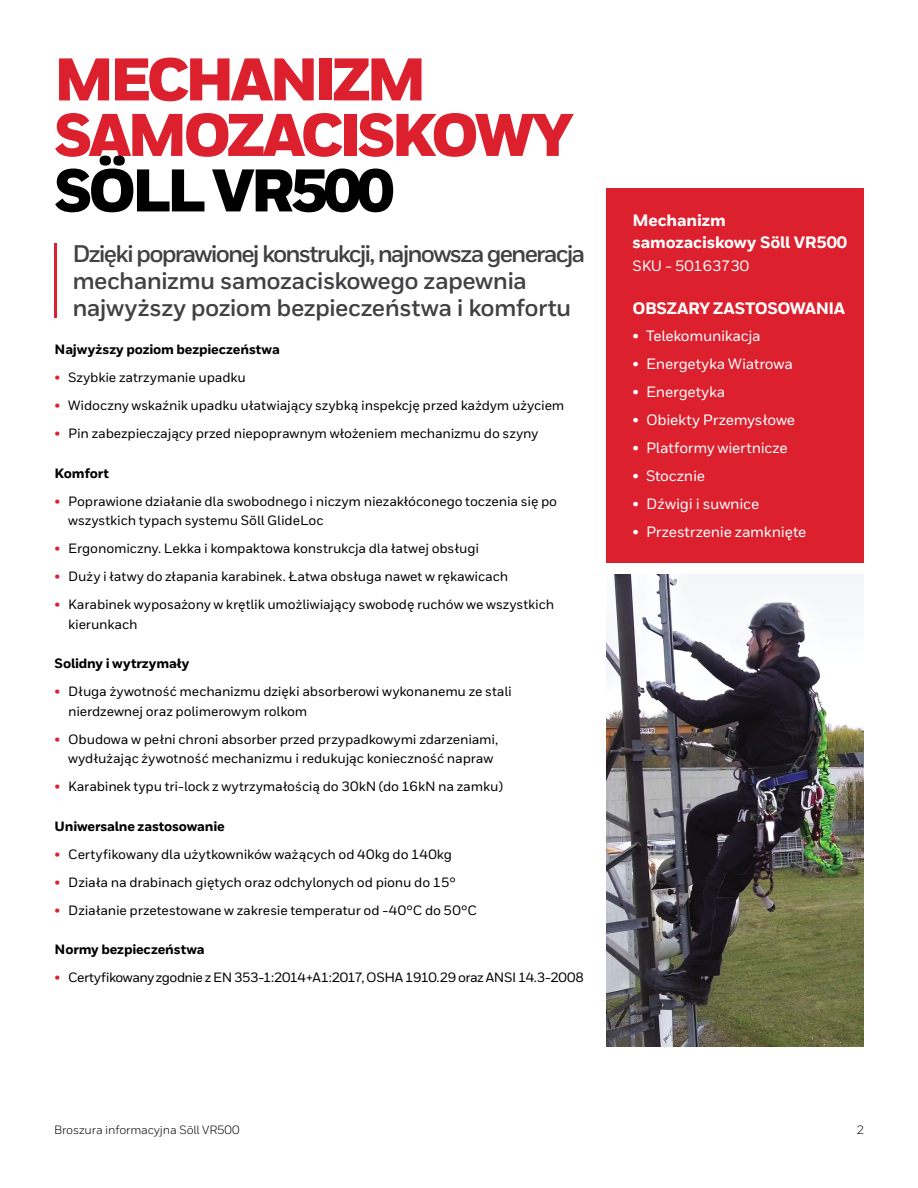
<style>
.page{position:relative;width:918px;height:1188px;background:#fff}
.page>*{position:absolute;margin:0;border:0;box-sizing:border-box;transform-origin:0 0}
.t1{font:900 60px/55.5px "Honeywell Sans";letter-spacing:-.07em;color:#dc202e}
.t2{font:900 60px "Honeywell Sans";letter-spacing:-.07em;color:#000}
.t3{font:700 24px/27px "Honeywell Sans";letter-spacing:-.035em;color:#414042}
.t4{font:800 16.5px/22.5px "Honeywell Sans";letter-spacing:-.01em;color:#fff}
.t5{font:500 15px "Honeywell Sans";letter-spacing:-.01em;color:#fff}
.t6{font:500 13.5px/19.5px "Honeywell Sans";letter-spacing:-.01em;color:#000}
.t7{font:800 13.5px "Honeywell Sans";letter-spacing:-.015em;color:#000}
.t8{font:500 13.5px "Honeywell Sans";letter-spacing:-.035em;color:#000}
.t9{font:12px "Honeywell Sans";letter-spacing:-.01em;color:#000}
.s1{color:#dc202e}
</style>
<div class="page">
<hr style="left:54px;top:244px;width:3px;height:74px;background:#dc202e">
<img style="left:606px;top:575px;width:258px;height:472px">
<div style="left:606px;top:188px;width:258px;height:375px;background:#dc202e"></div>
<h1 class="t1" style="left:54px;top:58px;width:522px">MECHANIZM<br>SAMOZACISKOWY</h1>
<h1 class="t2" style="left:54px;top:169px;width:342px">SÖLL VR500</h1>
<h2 class="t3" style="left:72px;top:243px;width:515px">Dzięki poprawionej konstrukcji, najnowsza generacja mechanizmu samozaciskowego zapewnia najwyższy poziom bezpieczeństwa i komfortu</h2>
<p class="t7" style="left:55px;top:345px;width:227px">Najwyższy poziom bezpieczeństwa</p>
<p class="t6" style="left:55px;top:369px;width:193px"><span class="s1">•</span> Szybkie zatrzymanie upadku</p>
<p class="t6" style="left:55px;top:397px;width:511px"><span class="s1">•</span> Widoczny wskaźnik upadku ułatwiający szybką inspekcję przed każdym użyciem</p>
<p class="t6" style="left:55px;top:425px;width:485px"><span class="s1">•</span> Pin zabezpieczający przed niepoprawnym włożeniem mechanizmu do szyny</p>
<p class="t7" style="left:55px;top:468px;width:56px">Komfort</p>
<p class="t6" style="left:68px;top:493px;width:490px;text-indent:-14px"><span class="s1">•</span> Poprawione działanie dla swobodnego i niczym niezakłóconego toczenia się po wszystkich typach systemu Söll GlideLoc</p>
<p class="t6" style="left:55px;top:540px;width:426px"><span class="s1">•</span> Ergonomiczny. Lekka i kompaktowa konstrukcja dla łatwej obsługi</p>
<p class="t6" style="left:55px;top:568px;width:455px"><span class="s1">•</span> Duży i łatwy do złapania karabinek. Łatwa obsługa nawet w rękawicach</p>
<p class="t6" style="left:68px;top:596px;width:488px;text-indent:-14px"><span class="s1">•</span> Karabinek wyposażony w krętlik umożliwiający swobodę ruchów we wszystkich kierunkach</p>
<p class="t7" style="left:55px;top:659px;width:136px">Solidny i wytrzymały</p>
<p class="t6" style="left:68px;top:683px;width:445px;text-indent:-14px"><span class="s1">•</span> Długa żywotność mechanizmu dzięki absorberowi wykonanemu ze stali nierdzewnej oraz polimerowym rolkom</p>
<p class="t6" style="left:68px;top:731px;width:432px;text-indent:-14px"><span class="s1">•</span> Obudowa w pełni chroni absorber przed przypadkowymi zdarzeniami, wydłużając żywotność mechanizmu i redukując konieczność napraw</p>
<p class="t6" style="left:55px;top:778px;width:450px"><span class="s1">•</span> Karabinek typu tri-lock z wytrzymałością do 30kN (do 16kN na zamku)</p>
<p class="t7" style="left:55px;top:821px;width:172px">Uniwersalne zastosowanie</p>
<p class="t6" style="left:55px;top:846px;width:399px"><span class="s1">•</span> Certyfikowany dla użytkowników ważących od 40kg do 140kg</p>
<p class="t6" style="left:55px;top:874px;width:403px"><span class="s1">•</span> Działa na drabinach giętych oraz odchylonych od pionu do 15°</p>
<p class="t6" style="left:55px;top:902px;width:424px"><span class="s1">•</span> Działanie przetestowane w zakresie temperatur od -40°C do 50°C</p>
<p class="t7" style="left:55px;top:944px;width:152px">Normy bezpieczeństwa</p>
<p class="t8" style="left:55px;top:972px;width:531px"><span class="s1">•</span> Certyfikowany zgodnie z EN 353-1:2014+A1:2017, OSHA 1910.29 oraz ANSI 14.3-2008</p>
<p class="t4" style="left:633px;top:210px;width:216px">Mechanizm samozaciskowy Söll VR500</p>
<p class="t5" style="left:633px;top:260px;width:118px">SKU - 50163730</p>
<p class="t4" style="left:633px;top:299px;width:214px">OBSZARY ZASTOSOWANIA</p>
<p class="t5" style="left:633px;top:330px;width:130px">• Telekomunikacja</p>
<p class="t5" style="left:633px;top:358px;width:162px">• Energetyka Wiatrowa</p>
<p class="t5" style="left:633px;top:386px;width:94px">• Energetyka</p>
<p class="t5" style="left:633px;top:414px;width:164px">• Obiekty Przemysłowe</p>
<p class="t5" style="left:633px;top:442px;width:157px">• Platformy wiertnicze</p>
<p class="t5" style="left:633px;top:470px;width:74px">• Stocznie</p>
<p class="t5" style="left:633px;top:498px;width:128px">• Dźwigi i suwnice</p>
<p class="t5" style="left:633px;top:526px;width:175px">• Przestrzenie zamknięte</p>
<p class="t9" style="left:54px;top:1125px;width:187px">Broszura informacyjna Söll VR500</p>
<p class="t9" style="left:857px;top:1125px;width:9px">2</p>
</div>
